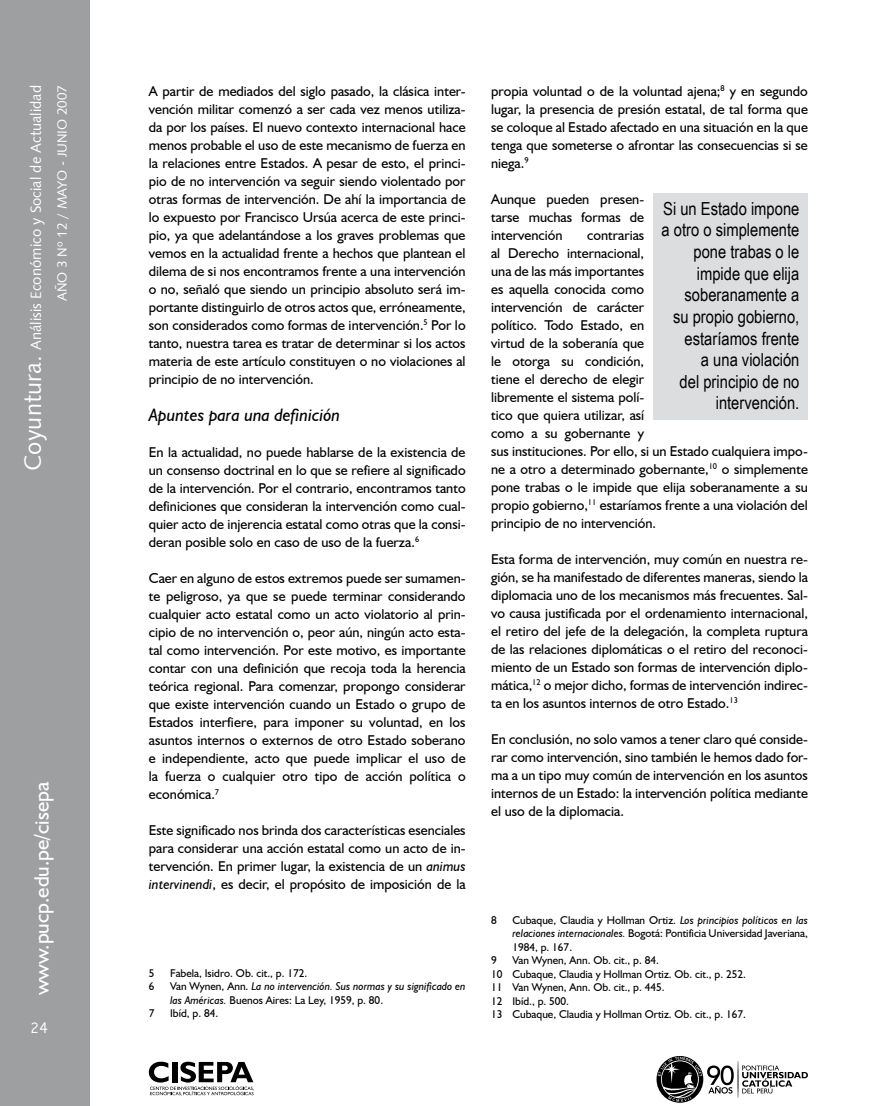
<style>
.page{position:relative;width:893px;height:1106px;background:#fff}
.page>*{position:absolute;margin:0;border:0;box-sizing:border-box;transform-origin:0 0}
.t1{font:22.5px "Vrinda";color:#fff}
.t2{font:21px "Humanist 521 BT";color:#fff}
.t3{font:18px/21.6px "Arial Narrow";color:#000;text-align:right}
.t4{font:italic 18px "Humanist 521 BT";color:#000}
.t5{font:15px "Humanist 531 BT Roman A";color:#fff}
.t6{font:14.25px/18px "Humanist 521 BT";color:#000;text-align:justify}
.t7{font:13.5px "Humanist 531 BT Roman A";color:#fff}
.t8{font:11.25px/13.5px "Humanist 521 BT";color:#000;text-align:justify}
.t9{font:italic 11.25px/13.5px "Humanist 521 BT";color:#000}
.s1{font-size:24px}
.s2{font-style:italic}
.s3{font-style:normal}
</style>
<div class="page">
<div style="left:0;top:0;width:89px;height:1106px;background:#9d9fa1"></div>
<svg style="left:149px;top:1061px;width:105px;height:34px"></svg>
<svg style="left:742px;top:1065px;width:66px;height:28px"></svg>
<hr style="left:737px;top:1060px;width:1px;height:38px;background:#000;border-radius:50%">
<svg style="left:656px;top:1056px;width:78px;height:46px"></svg>
<div style="left:653px;top:193px;width:155px;height:226px;background:#dcddde"></div>
<p class="t5" style="left:26px;top:470px;width:387px;rotate:-90deg"><span class="s1">Coyuntura.</span> Análisis Económico y Social de Actualidad</p>
<p class="t7" style="left:54px;top:301px;width:218px;rotate:-90deg">AÑO 3 Nº 12 / MAYO - JUNIO 2007</p>
<p class="t6" style="left:149px;top:82px;width:318px">A partir de mediados del siglo pasado, la clásica inter&shy;vención militar comenzó a ser cada vez menos utiliza&shy;da por los países. El nuevo contexto internacional hace menos probable el uso de este mecanismo de fuerza en la relaciones entre Estados. A pesar de esto, el princi&shy;pio de no intervención va seguir siendo violentado por otras formas de intervención. De ahí la importancia de lo expuesto por Francisco Ursúa acerca de este princi&shy;pio, ya que adelantándose a los graves problemas que vemos en la actualidad frente a hechos que plantean el dilema de si nos encontramos frente a una intervención o no, señaló que siendo un principio absoluto será im&shy;portante distinguirlo de otros actos que, erróneamente, son considerados como formas de intervención.<sup>5</sup> Por lo tanto, nuestra tarea es tratar de determinar si los actos materia de este artículo constituyen o no violaciones al principio de no intervención.</p>
<p class="t4" style="left:149px;top:404px;width:193px">Apuntes para una definición</p>
<p class="t6" style="left:149px;top:443px;width:318px">En la actualidad, no puede hablarse de la existencia de un consenso doctrinal en lo que se refiere al significado de la intervención. Por el contrario, encontramos tanto definiciones que consideran la intervención como cual&shy;quier acto de injerencia estatal como otras que la consi&shy;deran posible solo en caso de uso de la fuerza.<sup>6</sup></p>
<p class="t6" style="left:149px;top:569px;width:318px">Caer en alguno de estos extremos puede ser sumamen&shy;te peligroso, ya que se puede terminar considerando cualquier acto estatal como un acto violatorio al prin&shy;cipio de no intervención o, peor aún, ningún acto esta&shy;tal como intervención. Por este motivo, es importante contar con una definición que recoja toda la herencia teórica regional. Para comenzar, propongo considerar que existe intervención cuando un Estado o grupo de Estados interfiere, para imponer su voluntad, en los asuntos internos o externos de otro Estado soberano e independiente, acto que puede implicar el uso de la fuerza o cualquier otro tipo de acción política o económica.<sup>7</sup></p>
<p class="t6" style="left:149px;top:821px;width:318px">Este significado nos brinda dos características esenciales para considerar una acción estatal como un acto de in&shy;tervención. En primer lugar, la existencia de un <span class="s2">animus intervinendi</span>, es decir, el propósito de imposición de la</p>
<h2 class="t2" style="left:29px;top:995px;width:215px;rotate:-90deg">www.pucp.edu.pe/cisepa</h2>
<p class="t8" style="left:149px;top:966px;width:7px">5</p>
<p class="t8" style="left:170px;top:966px;width:139px">Fabela, Isidro. Ob. cit., p. 172.</p>
<p class="t8" style="left:149px;top:979px;width:7px">6</p>
<p class="t9" style="left:170px;top:979px;width:297px"><span class="s3">Van Wynen, Ann.</span> La no intervención. Sus normas y su significado en las Américas. <span class="s3">Buenos Aires: La Ley, 1959, p. 80.</span></p>
<p class="t8" style="left:149px;top:1006px;width:7px">7</p>
<p class="t8" style="left:170px;top:1006px;width:50px">Ibíd, p. 84.</p>
<h1 class="t1" style="left:30px;top:1016px;width:10px">24</h1>
<p class="t6" style="left:491px;top:82px;width:318px">propia voluntad o de la voluntad ajena;<sup>8</sup> y en segundo lugar, la presencia de presión estatal, de tal forma que se coloque al Estado afectado en una situación en la que tenga que someterse o afrontar las consecuencias si se niega.<sup>9</sup></p>
<p class="t6" style="left:491px;top:190px;width:155px">Aunque pueden presen&shy;tarse muchas formas de intervención</p>
<p class="t3" style="left:662px;top:197px;width:139px">Si un Estado impone a otro o simplemente pone trabas o le impide que elija soberanamente a<br>su propio gobierno, estaríamos frente<br>a una violación<br>del principio de no intervención.</p>
<p class="t6" style="left:491px;top:226px;width:318px;text-align:left;text-indent:96px">contrarias<br>al Derecho internacional,<br>una de las más importantes<br>es aquella conocida como<br>intervención de carácter<br>político. Todo Estado, en<br>virtud de la soberanía que<br>le otorga su condición,<br>tiene el derecho de elegir<br>libremente el sistema polí-<br>tico que quiera utilizar, así<br>como a su gobernante y<br>sus instituciones. Por ello, si un Estado cualquiera impo&shy;ne a otro a determinado gobernante,<sup>10</sup> o simplemente pone trabas o le impide que elija soberanamente a su propio gobierno,<sup>11</sup> estaríamos frente a una violación del principio de no intervención.</p>
<p class="t6" style="left:491px;top:550px;width:318px">Esta forma de intervención, muy común en nuestra re&shy;gión, se ha manifestado de diferentes maneras, siendo la diplomacia uno de los mecanismos más frecuentes. Sal&shy;vo causa justificada por el ordenamiento internacional, el retiro del jefe de la delegación, la completa ruptura de las relaciones diplomáticas o el retiro del reconoci&shy;miento de un Estado son formas de intervención diplo&shy;mática,<sup>12</sup> o mejor dicho, formas de intervención indirec&shy;ta en los asuntos internos de otro Estado.<sup>13</sup></p>
<p class="t6" style="left:491px;top:730px;width:318px">En conclusión, no solo vamos a tener claro qué conside&shy;rar como intervención, sino también le hemos dado for&shy;ma a un tipo muy común de intervención en los asuntos internos de un Estado: la intervención política mediante el uso de la diplomacia.</p>
<p class="t8" style="left:491px;top:913px;width:7px">8</p>
<p class="t8" style="left:512px;top:913px;width:297px">Cubaque, Claudia y Hollman Ortiz. <span class="s2">Los principios políticos en las relaciones internacionales.</span> Bogotá: Pontificia Universidad Javeriana, 1984, p. 167.</p>
<p class="t8" style="left:491px;top:953px;width:7px">9</p>
<p class="t8" style="left:491px;top:953px;width:256px;text-align:left;text-indent:21px">Van Wynen, Ann. Ob. cit., p. 84.<br>10 Cubaque, Claudia y Hollman Ortiz. Ob. cit., p. 252.<br>11 Van Wynen, Ann. Ob. cit., p. 445.<br>12 Ibíd., p. 500.<br>13 Cubaque, Claudia y Hollman Ortiz. Ob. cit., p. 167.</p>
</div>
